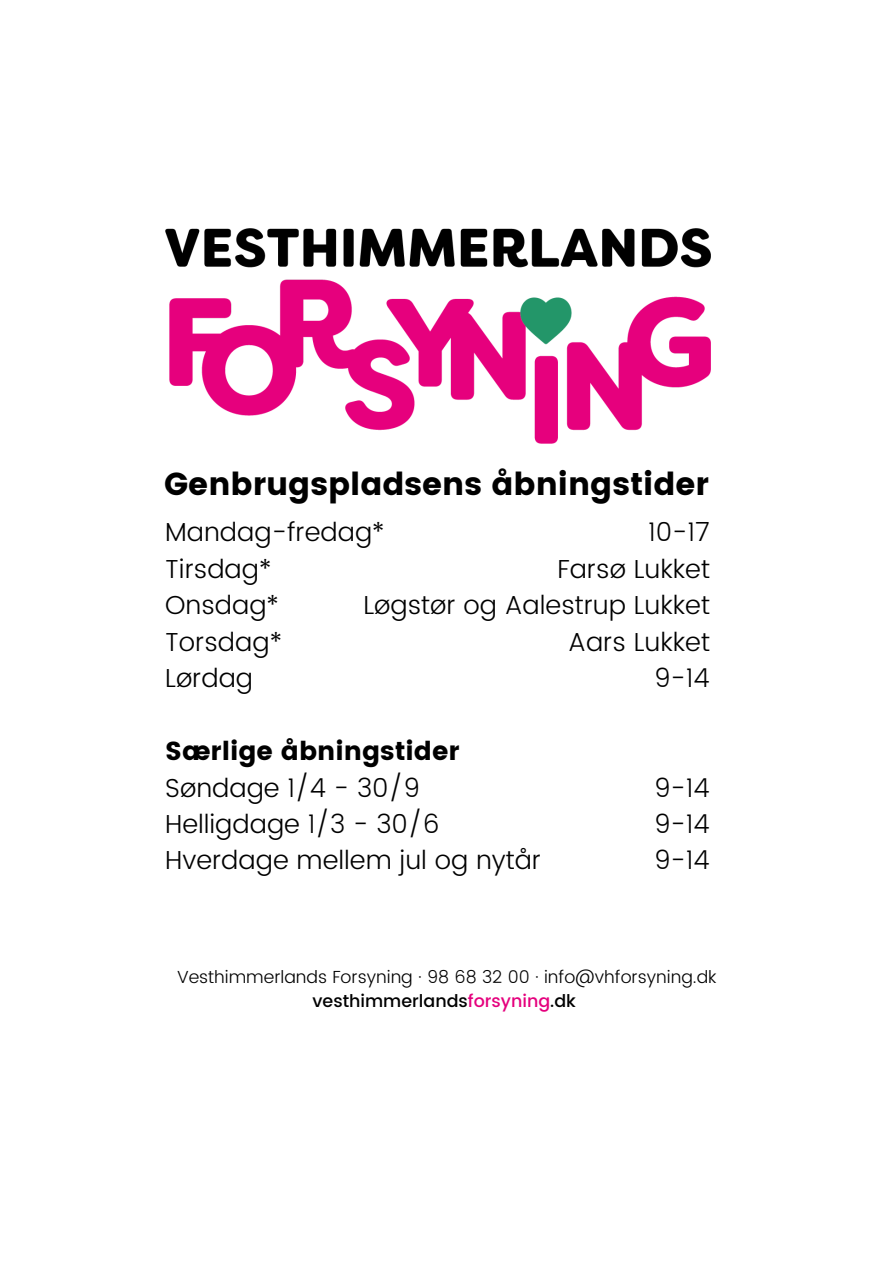
<style>
.page{position:relative;width:894px;height:1264px;background:#fff}
.page>*{position:absolute;margin:0;border:0;box-sizing:border-box;transform-origin:0 0}
.t1{font:700 31.65px "Poppins";color:#000}
.t2{font:300 26.1px/36.5px "Poppins";color:#000}
.t3{font:300 17.4px "Poppins";color:#000}
.t4{font:500 17.4px "Poppins";color:#000}
.s1{font-weight:700}
.s2{color:#e5007d}
</style>
<div class="page">
<img style="left:165px;top:228px;width:545px;height:215px">
<p class="t1" style="left:164px;top:462px;width:546px">Genbrugspladsens åbningstider</p>
<h2 class="t2" style="left:165px;top:514px;width:221px">Mandag-fredag*<br>Tirsdag*<br>Onsdag*<br>Torsdag*<br>Lørdag</h2>
<h2 class="t2" style="left:363px;top:514px;width:348px;text-align:right">10-17<br>Farsø Lukket<br>Løgstør og Aalestrup Lukket<br>Aars Lukket<br>9-14</h2>
<h2 class="t2" style="left:165px;top:732px;width:377px"><span class="s1">Særlige åbningstider<br></span>Søndage 1/4 - 30/9<br>Helligdage 1/3 - 30/6<br>Hverdage mellem jul og nytår</h2>
<h2 class="t2" style="left:654px;top:769px;width:57px;text-align:justify">9-14<br>9-14<br>9-14</h2>
<p class="t3" style="left:177px;top:964px;width:541px">Vesthimmerlands Forsyning · 98 68 32 00 · info@vhforsyning.dk</p>
<h1 class="t4" style="left:312px;top:988px;width:265px">vesthimmerlands<span class="s2">forsyning</span>.dk</h1>
</div>
